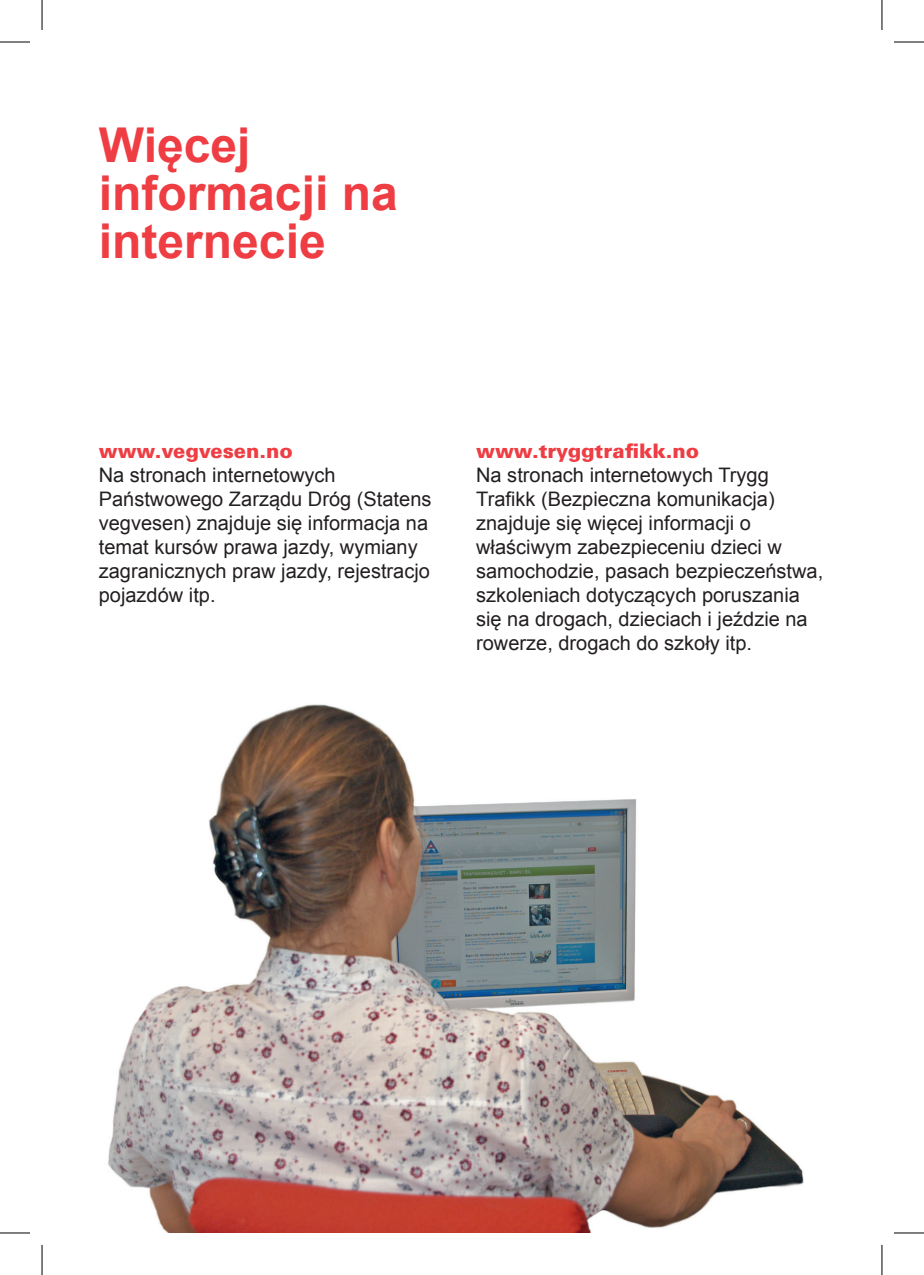
<style>
.page{position:relative;width:924px;height:1275px;background:#fff}
.page>*{position:absolute;margin:0;border:0;box-sizing:border-box;transform-origin:0 0}
.t1{font:700 48px/48px "Arial";color:#ee3d43}
.t2{font:20px/24px "Arial";color:#231f20}
.t3{font:900 20px "Univers";color:#ee3d43}
</style>
<div class="page">
<img style="left:108px;top:704px;width:696px;height:529px">
<hr style="left:0;top:42px;width:30px;height:1px;background:#000">
<hr style="left:893px;top:42px;width:30px;height:1px;background:#000">
<hr style="left:0;top:1232px;width:30px;height:1px;background:#000">
<hr style="left:893px;top:1232px;width:30px;height:1px;background:#000">
<hr style="left:42px;top:0;width:1px;height:30px;background:#000">
<hr style="left:42px;top:1245px;width:1px;height:30px;background:#000">
<hr style="left:881px;top:0;width:1px;height:30px;background:#000">
<hr style="left:881px;top:1245px;width:1px;height:30px;background:#000">
<h1 class="t1" style="left:99px;top:123px;width:300px">Więcej informacji na internecie</h1>
<p class="t3" style="left:99px;top:438px;width:195px">www.vegvesen.no</p>
<p class="t2" style="left:99px;top:463px;width:334px">Na stronach internetowych<br>Państwowego Zarządu Dróg (Statens vegvesen) znajduje się informacja na temat kursów prawa jazdy, wymiany zagranicznych praw jazdy, rejestracjo pojazdów itp.</p>
<p class="t3" style="left:476px;top:438px;width:224px">www.tryggtrafikk.no</p>
<p class="t2" style="left:476px;top:463px;width:348px">Na stronach internetowych Trygg Trafikk (Bezpieczna komunikacja) znajduje się więcej informacji o właściwym zabezpieceniu dzieci w samochodzie, pasach bezpieczeństwa, szkoleniach dotyczących poruszania się na drogach, dzieciach i jeździe na rowerze, drogach do szkoły itp.</p>
</div>
